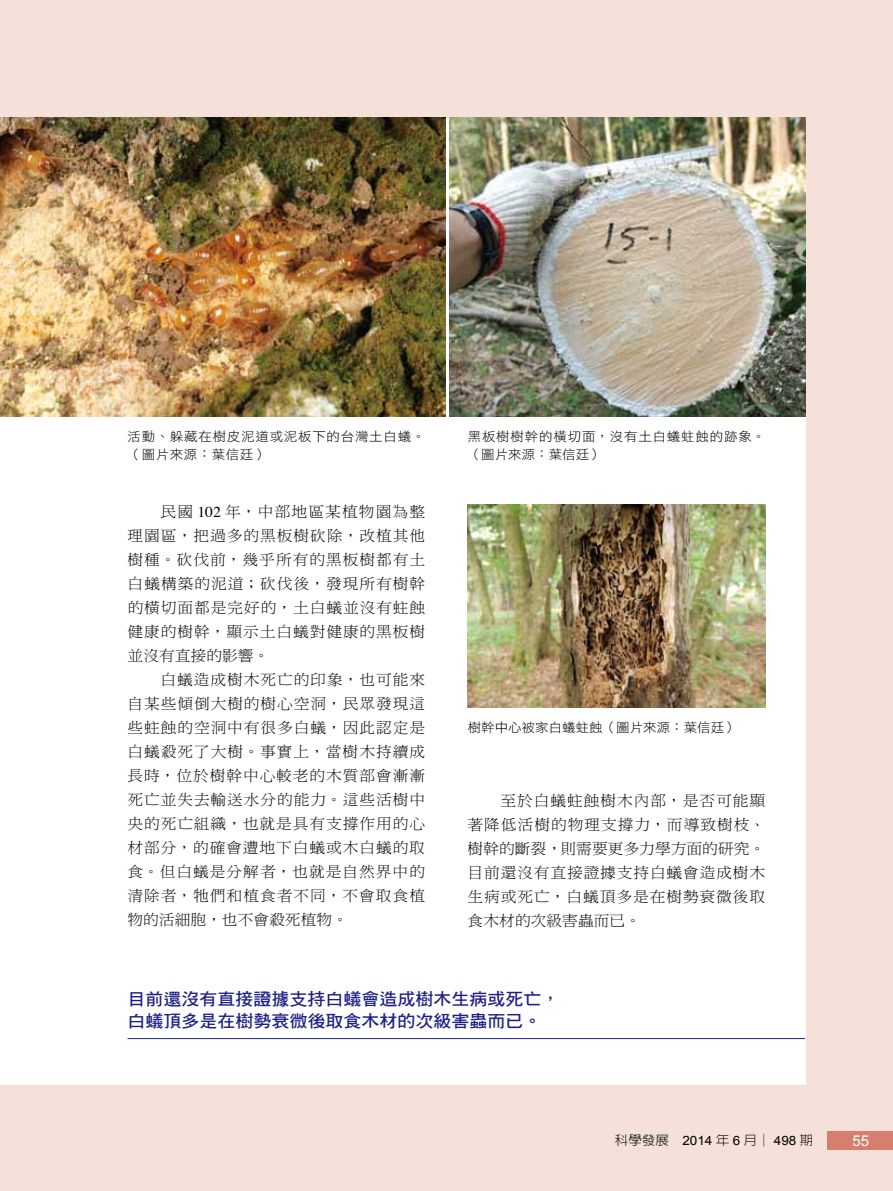
<style>
.page{position:relative;width:893px;height:1191px;background:#f5e1da}
.page>*{position:absolute;margin:0;border:0;box-sizing:border-box;transform-origin:0 0}
.t1{font:17.1px/22.5px "DF Hei Std W7";color:#1d2088;scale:1.05 1}
.t2{font:15px/24px "DF Ming Std W3";letter-spacing:.055em;color:#000;text-align:justify;scale:1.05 1}
.t3{font:15px "Arial";color:#fff}
.t4{font:12.9px/18px "DF Hei Std W3";letter-spacing:.055em;color:#000;scale:1.05 1}
.t5{font:12.9px "DF Hei Std W3";color:#000;scale:1.05 1}
.t6{font:300 12.9px "AR New Hei B5";color:#000;scale:1.05 1}
.s1{font-family:"Times"}
.s2{font-family:"Arial";font-weight:400}
</style>
<div class="page">
<div style="left:0;top:118px;width:805px;height:966px;background:#fff"></div>
<div style="left:828px;top:1131px;width:65px;height:18px;background:#d77f6e"></div>
<hr style="left:128px;top:1038px;width:677px;height:1px;background:#1d2088">
<img style="left:0;top:118px;width:445px;height:299px">
<img style="left:449px;top:118px;width:356px;height:299px">
<img style="left:468px;top:504px;width:297px;height:203px">
<p class="t4" style="left:128px;top:427px;width:285px">活動、躲藏在樹皮泥道或泥板下的台灣土白蟻。（圖片來源：葉信廷）</p>
<p class="t4" style="left:468px;top:427px;width:285px">黑板樹樹幹的橫切面，沒有土白蟻蛀蝕的跡象。（圖片來源：葉信廷）</p>
<p class="t2" style="left:128px;top:499px;width:285px;text-indent:33px">民國 <span class="s1">102</span> 年，中部地區某植物園為整理園區，把過多的黑板樹砍除，改植其他樹種。砍伐前，幾乎所有的黑板樹都有土白蟻構築的泥道；砍伐後，發現所有樹幹的橫切面都是完好的，土白蟻並沒有蛀蝕健康的樹幹，顯示土白蟻對健康的黑板樹並沒有直接的影響。</p>
<p class="t2" style="left:127px;top:667px;width:285px;text-indent:33px">白蟻造成樹木死亡的印象，也可能來自某些傾倒大樹的樹心空洞，民眾發現這些蛀蝕的空洞中有很多白蟻，因此認定是白蟻殺死了大樹。事實上，當樹木持續成長時，位於樹幹中心較老的木質部會漸漸死亡並失去輸送水分的能力。這些活樹中央的死亡組織，也就是具有支撐作用的心材部分，的確會遭地下白蟻或木白蟻的取食。但白蟻是分解者，也就是自然界中的清除者，牠們和植食者不同，不會取食植物的活細胞，也不會殺死植物。</p>
<p class="t5" style="left:468px;top:720px;width:259px">樹幹中心被家白蟻蛀蝕（圖片來源：葉信廷）</p>
<p class="t2" style="left:468px;top:788px;width:285px;text-indent:33px">至於白蟻蛀蝕樹木內部，是否可能顯著降低活樹的物理支撐力，而導致樹枝、樹幹的斷裂，則需要更多力學方面的研究。目前還沒有直接證據支持白蟻會造成樹木生病或死亡，白蟻頂多是在樹勢衰微後取食木材的次級害蟲而已。</p>
<p class="t1" style="left:128px;top:987px;width:413px">目前還沒有直接證據支持白蟻會造成樹木生病或死亡，白蟻頂多是在樹勢衰微後取食木材的次級害蟲而已。</p>
<p class="t6" style="left:615px;top:1133px;width:190px">科學發展 <span class="s2">2014</span> 年 <span class="s2">6</span> 月│ <span class="s2">498</span> 期</p>
<p class="t3" style="left:852px;top:1131px;width:18px">55</p>
</div>
